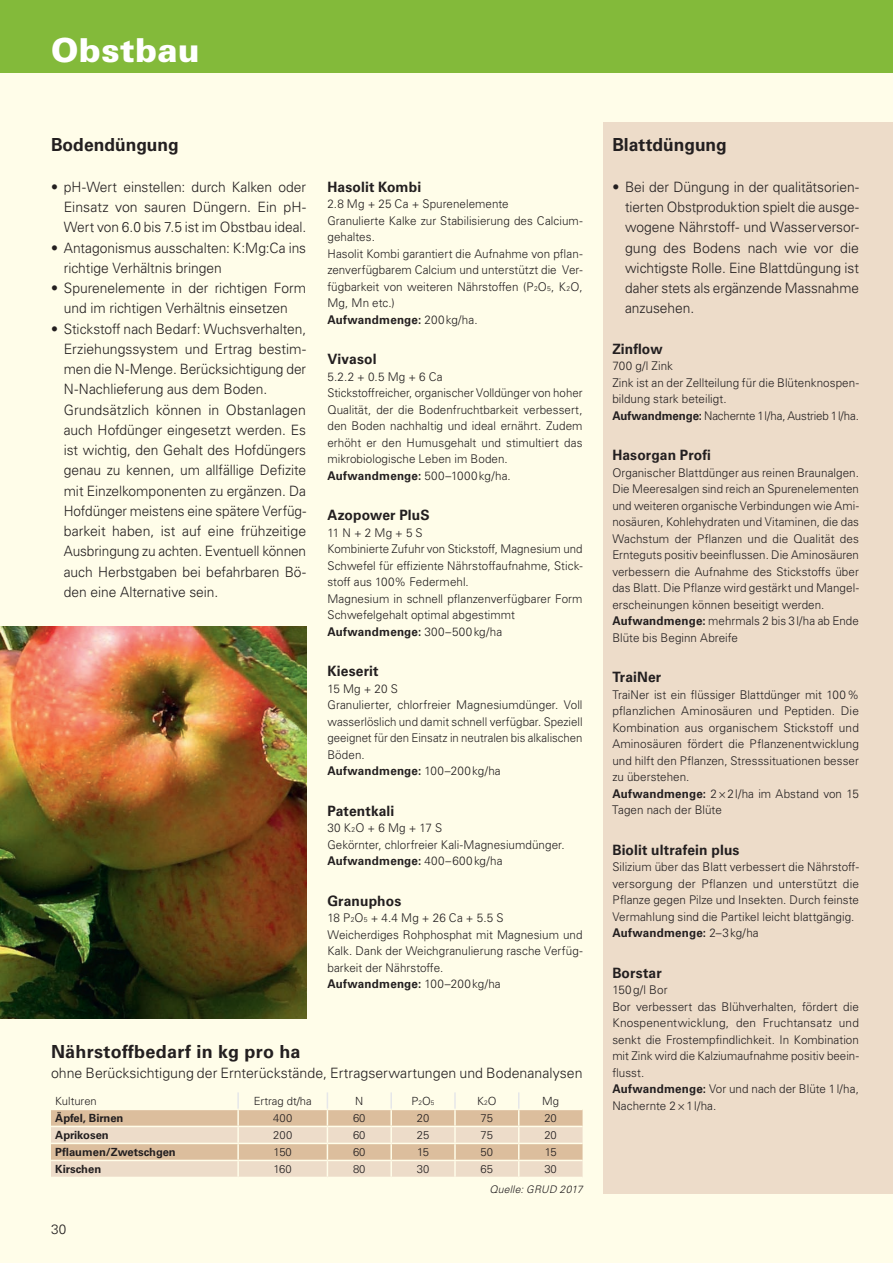
<style>
.page{position:relative;width:893px;height:1263px;background:#fffde9}
.page>*{position:absolute;margin:0;border:0;box-sizing:border-box;transform-origin:0 0}
.t1{font:900 33px "Univers LT Pro 75";letter-spacing:.01em;color:#fff}
.t2{font:700 18px "Univers LT Pro 65";color:#231f20}
.t3{font:300 14.25px/20.2px "Univers LT Pro 45";letter-spacing:-.005em;color:#231f20;text-align:justify}
.t4{font:700 14.25px "Univers LT Pro 65";letter-spacing:.01em;color:#231f20}
.t5{font:300 13.5px "Univers LT Pro 45";color:#231f20}
.t6{font:300 12px/16.5px "Univers LT Pro 45";letter-spacing:.005em;color:#231f20}
.t7{font:700 12px "Univers LT Pro 65";letter-spacing:.015em;color:#231f20}
.t8{font:300 11.25px "Univers LT Pro 45";color:#231f20}
.t9{font:700 11.25px "Univers LT Pro 65";color:#231f20}
.t10{font:italic 300 10.5px "Univers LT Pro 45";letter-spacing:.015em;color:#231f20}
.s1{font-size:7.05px}
.s2{font-family:"Univers LT Pro 45";font-weight:300}
.s3{font-family:"Univers LT Pro 65";font-weight:700}
.s4{font-size:6.6px}
</style>
<div class="page">
<div style="left:0;top:0;width:893px;height:72px;background:#83ba3a"></div>
<div style="left:604px;top:122px;width:289px;height:1071px;background:#eddcc9"></div>
<img style="left:0;top:626px;width:306px;height:392px">
<svg style="left:51px;top:1092px;width:532px;height:85px"></svg>
<h1 class="t1" style="left:51px;top:27px;width:150px">Obstbau</h1>
<h2 class="t2" style="left:51px;top:132px;width:129px">Bodendüngung</h2>
<p class="t3" style="left:64px;top:176px;width:244px;text-indent:-13px">• pH-Wert einstellen: durch Kalken oder Einsatz von sauren Düngern. Ein pH-Wert von 6.0 bis 7.5 ist im Obstbau ideal.</p>
<p class="t3" style="left:64px;top:237px;width:244px;text-indent:-13px">• Antagonismus ausschalten: K:Mg:Ca ins richtige Verhältnis bringen</p>
<p class="t3" style="left:51px;top:277px;width:257px;text-align:center">• Spurenelemente in der richtigen Form und im richtigen Verhältnis einsetzen</p>
<p class="t3" style="left:64px;top:318px;width:244px;text-align:left;text-indent:-13px">• Stickstoff nach Bedarf: Wuchsverhalten, Erziehungssystem und Ertrag bestim&shy;men die N-Menge. Berücksichtigung der N-Nachlieferung aus dem Boden.<br>Grundsätzlich können in Obstanlagen auch Hofdünger eingesetzt werden. Es ist wichtig, den Gehalt des Hofdüngers genau zu kennen, um allfällige Defizite mit Einzelkomponenten zu ergänzen. Da Hofdünger meistens eine spätere Verfüg&shy;barkeit haben, ist auf eine frühzeitige Ausbringung zu achten. Eventuell können auch Herbstgaben bei befahrbaren Bö&shy;den eine Alternative sein.</p>
<p class="t4" style="left:327px;top:177px;width:95px">Hasolit Kombi</p>
<p class="t6" style="left:327px;top:195px;width:257px">2.8 Mg + 25 Ca + Spurenelemente<br>Granulierte Kalke zur Stabilisierung des Calcium&shy;gehaltes.<br>Hasolit Kombi garantiert die Aufnahme von pflan&shy;zenverfügbarem Calcium und unterstützt die Ver&shy;fügbarkeit von weiteren Nährstoffen (P<span class="s1">2</span>O<span class="s1">5</span>, K<span class="s1">2</span>O, Mg, Mn etc.)</p>
<p class="t7" style="left:327px;top:311px;width:152px">Aufwandmenge: <span class="s2">200kg/ha.</span></p>
<p class="t4" style="left:327px;top:349px;width:51px">Vivasol</p>
<p class="t6" style="left:327px;top:368px;width:257px">5.2.2 + 0.5 Mg + 6 Ca<br>Stickstoffreicher, organischer Volldünger von hoher Qualität, der die Bodenfruchtbarkeit verbessert, den Boden nachhaltig und ideal ernährt. Zudem erhöht er den Humusgehalt und stimultiert das mikrobiologische Leben im Boden.<br><span class="s3">Aufwandmenge:</span> 500–1000kg/ha.</p>
<p class="t4" style="left:327px;top:505px;width:104px">Azopower PluS</p>
<p class="t6" style="left:327px;top:524px;width:257px">11 N + 2 Mg + 5 S<br>Kombinierte Zufuhr von Stickstoff, Magnesium und Schwefel für effiziente Nährstoffaufnahme, Stick&shy;stoff aus 100% Federmehl.<br>Magnesium in schnell pflanzenverfügbarer Form Schwefelgehalt optimal abgestimmt</p>
<p class="t7" style="left:327px;top:623px;width:176px">Aufwandmenge: <span class="s2">300–500kg/ha</span></p>
<p class="t4" style="left:327px;top:661px;width:53px">Kieserit</p>
<p class="t6" style="left:327px;top:680px;width:257px">15 Mg + 20 S<br>Granulierter, chlorfreier Magnesiumdünger. Voll wasserlöslich und damit schnell verfügbar. Speziell geeignet für den Einsatz in neutralen bis alkalischen Böden.</p>
<p class="t7" style="left:327px;top:763px;width:175px">Aufwandmenge: <span class="s2">100–200kg/ha</span></p>
<p class="t4" style="left:327px;top:801px;width:68px">Patentkali</p>
<p class="t6" style="left:327px;top:819px;width:239px">30 K<span class="s1">2</span>O + 6 Mg + 17 S<br>Gekörnter, chlorfreier Kali-Magnesiumdünger.</p>
<p class="t7" style="left:327px;top:853px;width:177px">Aufwandmenge: <span class="s2">400–600kg/ha</span></p>
<p class="t4" style="left:327px;top:891px;width:75px">Granuphos</p>
<p class="t6" style="left:327px;top:909px;width:257px">18 P<span class="s1">2</span>O<span class="s1">5</span> + 4.4 Mg + 26 Ca + 5.5 S<br>Weicherdiges Rohphosphat mit Magnesium und Kalk. Dank der Weichgranulierung rasche Verfüg&shy;barkeit der Nährstoffe.</p>
<p class="t7" style="left:327px;top:976px;width:175px">Aufwandmenge: <span class="s2">100–200kg/ha</span></p>
<h2 class="t2" style="left:51px;top:1038px;width:251px">Nährstoffbedarf in kg pro ha</h2>
<p class="t3" style="left:51px;top:1062px;width:533px">ohne Berücksichtigung der Ernterückstände, Ertragserwartungen und Bodenanalysen</p>
<p class="t8" style="left:55px;top:1093px;width:43px">Kulturen</p>
<p class="t8" style="left:254px;top:1093px;width:60px">Ertrag dt/ha</p>
<p class="t8" style="left:355px;top:1093px;width:10px">N</p>
<p class="t8" style="left:412px;top:1093px;width:24px">P<span class="s4">2</span>O<span class="s4">5</span></p>
<p class="t8" style="left:477px;top:1093px;width:21px">K<span class="s4">2</span>O</p>
<p class="t8" style="left:542px;top:1093px;width:18px">Mg</p>
<p class="t9" style="left:55px;top:1110px;width:70px">Äpfel, Birnen</p>
<p class="t8" style="left:273px;top:1110px;width:20px">400</p>
<p class="t8" style="left:353px;top:1110px;width:14px">60</p>
<p class="t8" style="left:417px;top:1110px;width:14px">20</p>
<p class="t8" style="left:481px;top:1110px;width:14px">75</p>
<p class="t8" style="left:544px;top:1110px;width:14px">20</p>
<p class="t9" style="left:55px;top:1127px;width:55px">Aprikosen</p>
<p class="t8" style="left:273px;top:1127px;width:20px">200</p>
<p class="t8" style="left:353px;top:1127px;width:14px">60</p>
<p class="t8" style="left:417px;top:1127px;width:14px">25</p>
<p class="t8" style="left:481px;top:1127px;width:14px">75</p>
<p class="t8" style="left:544px;top:1127px;width:14px">20</p>
<p class="t9" style="left:55px;top:1144px;width:122px">Pflaumen/Zwetschgen</p>
<p class="t8" style="left:274px;top:1145px;width:20px">150</p>
<p class="t8" style="left:353px;top:1145px;width:14px">60</p>
<p class="t8" style="left:417px;top:1145px;width:13px">15</p>
<p class="t8" style="left:481px;top:1145px;width:14px">50</p>
<p class="t8" style="left:545px;top:1145px;width:13px">15</p>
<p class="t9" style="left:55px;top:1161px;width:48px">Kirschen</p>
<p class="t8" style="left:274px;top:1162px;width:20px">160</p>
<p class="t8" style="left:353px;top:1162px;width:14px">80</p>
<p class="t8" style="left:417px;top:1162px;width:14px">30</p>
<p class="t8" style="left:481px;top:1162px;width:14px">65</p>
<p class="t8" style="left:544px;top:1162px;width:14px">30</p>
<p class="t10" style="left:489px;top:1183px;width:95px">Quelle: GRUD 2017</p>
<p class="t5" style="left:51px;top:1220px;width:17px">30</p>
<h2 class="t2" style="left:612px;top:132px;width:116px">Blattdüngung</h2>
<p class="t3" style="left:625px;top:176px;width:235px;text-indent:-13px">• Bei der Düngung in der qualitätsorien&shy;tierten Obstproduktion spielt die ausge&shy;wogene Nährstoff- und Wasserversor&shy;gung des Bodens nach wie vor die wichtigste Rolle. Eine Blattdüngung ist daher stets als ergänzende Massnahme anzusehen.</p>
<p class="t4" style="left:612px;top:339px;width:52px">Zinflow</p>
<p class="t6" style="left:612px;top:357px;width:248px">700 g/l Zink<br>Zink ist an der Zellteilung für die Blütenknospen&shy;bildung stark beteiligt.<br><span class="s3">Aufwandmenge:</span> Nachernte 1l/ha, Austrieb 1l/ha.</p>
<p class="t4" style="left:612px;top:445px;width:100px">Hasorgan Profi</p>
<p class="t6" style="left:612px;top:464px;width:248px">Organischer Blattdünger aus reinen Braunalgen.<br>Die Meeresalgen sind reich an Spurenelementen und weiteren organische Verbindungen wie Ami&shy;nosäuren, Kohlehydraten und Vitaminen, die das Wachstum der Pflanzen und die Qualität des Ernteguts positiv beeinflussen. Die Aminosäuren verbessern die Aufnahme des Stickstoffs über das Blatt. Die Pflanze wird gestärkt und Mangel&shy;erscheinungen können beseitigt werden.<br><span class="s3">Aufwandmenge:</span> mehrmals 2 bis 3l/ha ab Ende Blüte bis Beginn Abreife</p>
<p class="t4" style="left:612px;top:667px;width:50px">TraiNer</p>
<p class="t6" style="left:612px;top:686px;width:248px">TraiNer ist ein flüssiger Blattdünger mit 100% pflanzlichen Aminosäuren und Peptiden. Die Kombination aus organischem Stickstoff und Aminosäuren fördert die Pflanzenentwicklung und hilft den Pflanzen, Stresssituationen besser zu überstehen.<br><span class="s3">Aufwandmenge:</span> 2×2l/ha im Abstand von 15<br>Tagen nach der Blüte</p>
<p class="t4" style="left:612px;top:840px;width:129px">Biolit ultrafein plus</p>
<p class="t6" style="left:612px;top:858px;width:248px;text-align:justify">Silizium über das Blatt verbessert die Nährstoff&shy;versorgung der Pflanzen und unterstützt die Pflanze gegen Pilze und Insekten. Durch feinste Vermahlung sind die Partikel leicht blattgängig.</p>
<p class="t7" style="left:612px;top:925px;width:148px">Aufwandmenge: <span class="s2">2–3kg/ha</span></p>
<p class="t4" style="left:612px;top:963px;width:51px">Borstar</p>
<p class="t6" style="left:612px;top:981px;width:248px">150g/l Bor<br>Bor verbessert das Blühverhalten, fördert die Knospenentwicklung, den Fruchtansatz und senkt die Frostempfindlichkeit. In Kombination mit Zink wird die Kalziumaufnahme positiv beein&shy;flusst.<br><span class="s3">Aufwandmenge:</span> Vor und nach der Blüte 1l/ha, Nachernte 2×1l/ha.</p>
</div>
